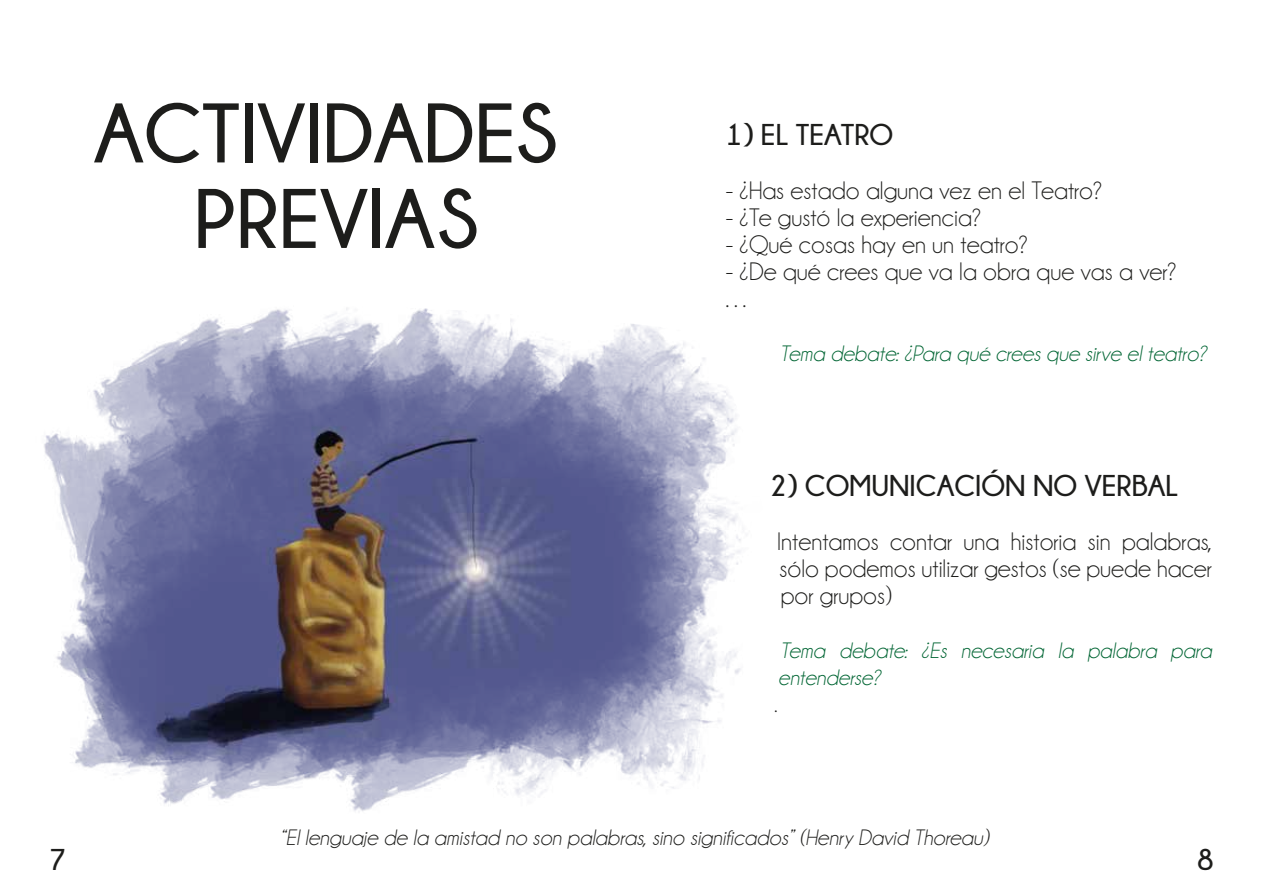
<style>
.page{position:relative;width:1263px;height:893px;background:#fff}
.page>*{position:absolute;margin:0;border:0;box-sizing:border-box;transform-origin:0 0}
.t1{font:700 84px/85.5px "Champagne&Limousines";color:#1d1d1b;text-align:center}
.t2{font:700 30px "Champagne&Limousines";color:#1d1d1b}
.t3{font:25.5px/27px "Champagne&Limousines";color:#1d1d1b}
.t4{font:italic 22.5px/27px "Champagne&Limousines";color:#006533}
.t5{font:italic 22.5px "Champagne&Limousines";color:#1d1d1b}
.t6{font:22.5px "Champagne&Limousines";color:#1d1d1b}
</style>
<div class="page">
<img style="left:44px;top:308px;width:697px;height:503px">
<h1 class="t1" style="left:94px;top:90px;width:465px">ACTIVIDADES<br>PREVIAS</h1>
<p class="t2" style="left:726px;top:118px;width:169px">1) EL TEATRO</p>
<p class="t3" style="left:726px;top:178px;width:378px">- ¿Has estado alguna vez en el Teatro?</p>
<p class="t3" style="left:726px;top:205px;width:257px">- ¿Te gustó la experiencia?</p>
<p class="t3" style="left:726px;top:232px;width:304px">- ¿Qué cosas hay en un teatro?</p>
<p class="t3" style="left:726px;top:259px;width:452px">- ¿De qué crees que va la obra que vas a ver? …</p>
<p class="t4" style="left:780px;top:340px;width:428px">Tema debate: ¿Para qué crees que sirve el teatro?</p>
<p class="t2" style="left:769px;top:469px;width:410px">2) COMUNICACIÓN NO VERBAL</p>
<p class="t3" style="left:777px;top:529px;width:436px;text-align:justify">Intentamos contar una historia sin palabras, sólo podemos utilizar gestos (se puede hacer por grupos)</p>
<p class="t4" style="left:778px;top:637px;width:435px">Tema debate: ¿Es necesaria la palabra para entenderse?</p>
<p class="t6" style="left:774px;top:693px;width:4px">.</p>
<p class="t5" style="left:280px;top:826px;width:710px">“El lenguaje de la amistad no son palabras, sino significados” (Henry David Thoreau)</p>
<p class="t2" style="left:50px;top:843px;width:18px">7</p>
<p class="t2" style="left:1197px;top:843px;width:18px">8</p>
</div>
